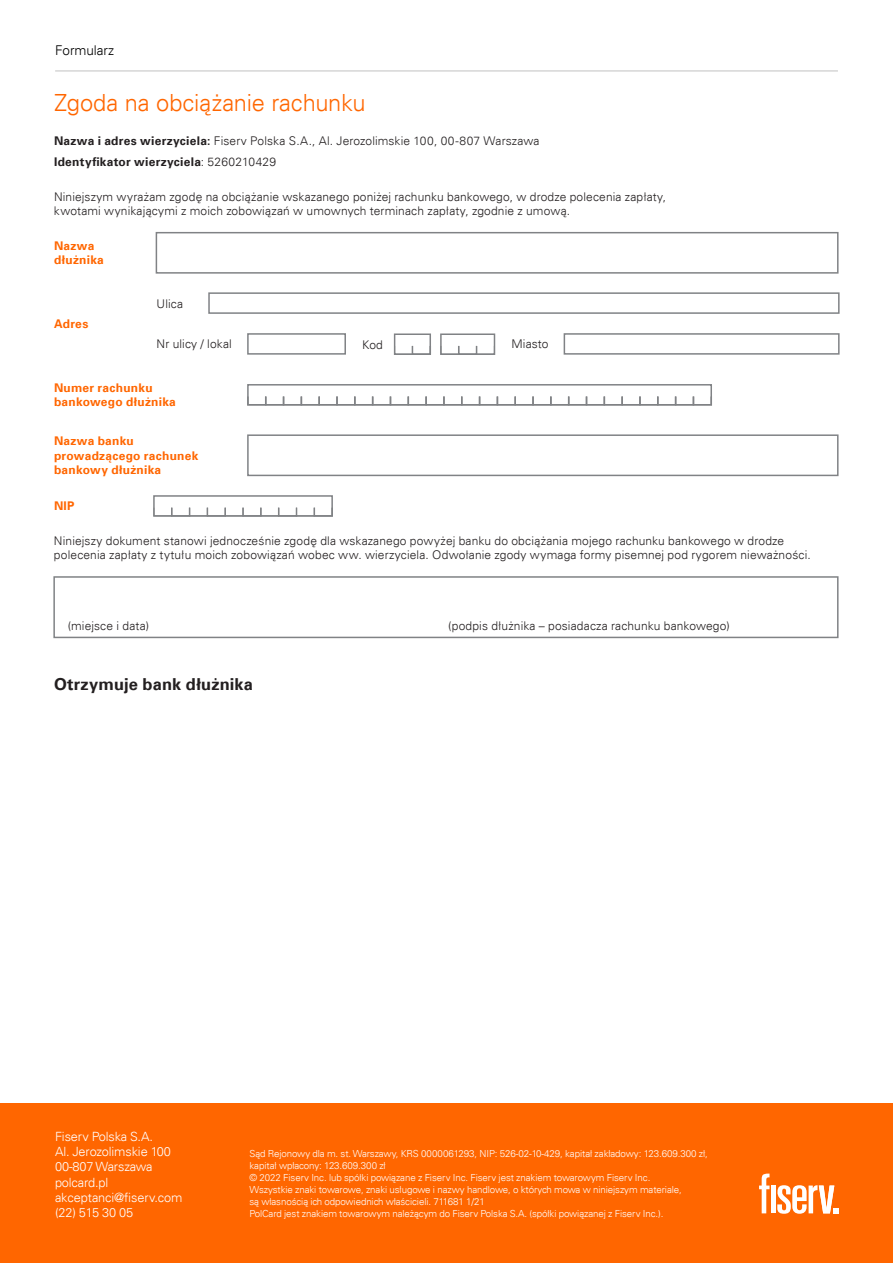
<style>
.page{position:relative;width:893px;height:1263px;background:#fff}
.page>*{position:absolute;margin:0;border:0;box-sizing:border-box;transform-origin:0 0}
.Bullet_Point_-_12{font:300 23.7px "Univers For Fiserv 45";letter-spacing:-.005em;color:#f60}
.t1{font:700 16.5px "Univers For Fiserv 65";letter-spacing:.005em;color:#231f20}
.t2{font:300 13.5px "Univers For Fiserv 45";color:#000}
.t3{font:300 12.75px "Univers For Fiserv 45";letter-spacing:-.01em;color:#fff}
.t4{font:300 12px/14.4px "Univers For Fiserv 45";letter-spacing:.01em;color:#231f20}
.t5{font:700 12px/14.4px "Univers For Fiserv 65";letter-spacing:.02em;color:#f60}
.t6{font:700 12px "Univers For Fiserv 65";letter-spacing:.025em;color:#231f20}
.t7{font:300 9.75px/12px "Univers For Fiserv 45";letter-spacing:-.01em;color:#fff}
.s1{font-family:"Univers For Fiserv 65";font-weight:700}
.s2{font-family:"Univers For Fiserv 45";font-weight:300}
</style>
<div class="page">
<hr style="left:55px;top:71px;width:783px;height:1px;background:#c2c2c2">
<div style="left:0;top:1103px;width:893px;height:160px;background:#f60"></div>
<svg style="left:777px;top:1185px;width:62px;height:29px"></svg>
<div style="left:771px;top:1185px;width:5px;height:28px;background:#fff"></div>
<svg style="left:759px;top:1173px;width:10px;height:40px"></svg>
<div style="left:53px;top:576px;width:785px;height:62px;border:2px solid #808285"></div>
<div style="left:247px;top:384px;width:465px;height:21px;border:2px solid #808285"></div>
<div style="left:156px;top:232px;width:682px;height:42px;border:2px solid #808285"></div>
<div style="left:247px;top:434px;width:591px;height:42px;border:2px solid #808285"></div>
<div style="left:208px;top:292px;width:632px;height:22px;border:2px solid #808285"></div>
<div style="left:247px;top:333px;width:99px;height:22px;border:2px solid #808285"></div>
<div style="left:564px;top:333px;width:276px;height:22px;border:2px solid #808285"></div>
<div style="left:247px;top:396px;width:19px;height:9px;border:2px solid #808285"></div>
<div style="left:283px;top:396px;width:19px;height:9px;border:2px solid #808285"></div>
<div style="left:301px;top:396px;width:19px;height:9px;border:2px solid #808285"></div>
<div style="left:318px;top:396px;width:20px;height:9px;border:2px solid #808285"></div>
<div style="left:336px;top:396px;width:20px;height:9px;border:2px solid #808285"></div>
<div style="left:354px;top:396px;width:19px;height:9px;border:2px solid #808285"></div>
<div style="left:372px;top:396px;width:19px;height:9px;border:2px solid #808285"></div>
<div style="left:390px;top:396px;width:19px;height:9px;border:2px solid #808285"></div>
<div style="left:408px;top:396px;width:19px;height:9px;border:2px solid #808285"></div>
<div style="left:425px;top:396px;width:20px;height:9px;border:2px solid #808285"></div>
<div style="left:443px;top:396px;width:19px;height:9px;border:2px solid #808285"></div>
<div style="left:461px;top:396px;width:19px;height:9px;border:2px solid #808285"></div>
<div style="left:479px;top:396px;width:19px;height:9px;border:2px solid #808285"></div>
<div style="left:497px;top:396px;width:19px;height:9px;border:2px solid #808285"></div>
<div style="left:514px;top:396px;width:20px;height:9px;border:2px solid #808285"></div>
<div style="left:532px;top:396px;width:20px;height:9px;border:2px solid #808285"></div>
<div style="left:550px;top:396px;width:19px;height:9px;border:2px solid #808285"></div>
<div style="left:568px;top:396px;width:19px;height:9px;border:2px solid #808285"></div>
<div style="left:586px;top:396px;width:19px;height:9px;border:2px solid #808285"></div>
<div style="left:604px;top:396px;width:19px;height:9px;border:2px solid #808285"></div>
<div style="left:621px;top:396px;width:20px;height:9px;border:2px solid #808285"></div>
<div style="left:639px;top:396px;width:19px;height:9px;border:2px solid #808285"></div>
<div style="left:657px;top:396px;width:19px;height:9px;border:2px solid #808285"></div>
<div style="left:675px;top:396px;width:19px;height:9px;border:2px solid #808285"></div>
<div style="left:693px;top:396px;width:19px;height:9px;border:2px solid #808285"></div>
<div style="left:265px;top:396px;width:19px;height:9px;border:2px solid #808285"></div>
<div style="left:171px;top:507px;width:19px;height:10px;border:2px solid #808285"></div>
<div style="left:207px;top:507px;width:19px;height:10px;border:2px solid #808285"></div>
<div style="left:242px;top:507px;width:20px;height:10px;border:2px solid #808285"></div>
<div style="left:278px;top:507px;width:19px;height:10px;border:2px solid #808285"></div>
<div style="left:458px;top:345px;width:19px;height:10px;border:2px solid #808285"></div>
<div style="left:153px;top:495px;width:180px;height:22px;border:2px solid #808285"></div>
<div style="left:394px;top:333px;width:37px;height:22px;border:2px solid #808285"></div>
<div style="left:440px;top:333px;width:55px;height:22px;border:2px solid #808285"></div>
<p class="t2" style="left:55px;top:42px;width:61px">Formularz</p>
<p class="Bullet_Point_-_12" style="left:54px;top:88px;width:313px">Zgoda na obciążanie rachunku</p>
<p class="t4" style="left:54px;top:134px;width:487px"><span class="s1">Nazwa i adres wierzyciela:</span> Fiserv Polska S.A., Al. Jerozolimskie 100, 00-807 Warszawa</p>
<p class="t6" style="left:54px;top:155px;width:224px">Identyfikator wierzyciela<span class="s2">: 5260210429</span></p>
<p class="t4" style="left:54px;top:189px;width:614px">Niniejszym wyrażam zgodę na obciążanie wskazanego poniżej rachunku bankowego, w drodze polecenia zapłaty, kwotami wynikającymi z moich zobowiązań w umownych terminach zapłaty, zgodnie z umową.</p>
<p class="t5" style="left:54px;top:239px;width:51px">Nazwa dłużnika</p>
<p class="t5" style="left:54px;top:317px;width:36px">Adres</p>
<p class="t4" style="left:157px;top:296px;width:28px">Ulica</p>
<p class="t4" style="left:157px;top:337px;width:77px">Nr ulicy / lokal</p>
<p class="t4" style="left:511px;top:337px;width:39px">Miasto</p>
<p class="t4" style="left:362px;top:337px;width:22px">Kod</p>
<p class="t5" style="left:54px;top:380px;width:123px">Numer rachunku bankowego dłużnika</p>
<p class="t5" style="left:54px;top:434px;width:146px">Nazwa banku prowadzącego rachunek bankowy dłużnika</p>
<p class="t5" style="left:54px;top:499px;width:22px">NIP</p>
<p class="t4" style="left:54px;top:533px;width:758px">Niniejszy dokument stanowi jednocześnie zgodę dla wskazanego powyżej banku do obciążania mojego rachunku bankowego w drodze polecenia zapłaty z tytułu moich zobowiązań wobec ww. wierzyciela. Odwołanie zgody wymaga formy pisemnej pod rygorem nieważności.</p>
<p class="t4" style="left:68px;top:619px;width:83px">(miejsce i data)</p>
<p class="t4" style="left:448px;top:619px;width:283px">(podpis dłużnika – posiadacza rachunku bankowego)</p>
<p class="t1" style="left:54px;top:674px;width:200px">Otrzymuje bank dłużnika</p>
<p class="t3" style="left:55px;top:1128px;width:99px">Fiserv Polska S.A.</p>
<p class="t3" style="left:55px;top:1144px;width:117px">Al. Jerozolimskie 100</p>
<p class="t3" style="left:55px;top:1159px;width:99px">00-807 Warszawa</p>
<p class="t3" style="left:55px;top:1174px;width:55px">polcard.pl</p>
<p class="t3" style="left:55px;top:1190px;width:129px">akceptanci@fiserv.com</p>
<p class="t3" style="left:55px;top:1205px;width:80px">(22) 515 30 05</p>
<p class="t7" style="left:250px;top:1148px;width:460px">Sąd Rejonowy dla m. st. Warszawy, KRS 0000061293, NIP: 526-02-10-429, kapitał zakładowy: 123.609.300 zł, kapitał wpłacony: 123.609.300 zł</p>
<p class="t7" style="left:250px;top:1172px;width:402px">© 2022 Fiserv Inc. lub spółki powiązane z Fiserv Inc. Fiserv jest znakiem towarowym Fiserv Inc.</p>
<p class="t7" style="left:250px;top:1184px;width:434px">Wszystkie znaki towarowe, znaki usługowe i nazwy handlowe, o których mowa w niniejszym materiale, są własnością ich odpowiednich właścicieli. 711681 1/21</p>
<p class="t7" style="left:250px;top:1208px;width:415px">PolCard jest znakiem towarowym należącym do Fiserv Polska S.A. (spółki powiązanej z Fiserv Inc.).</p>
</div>
